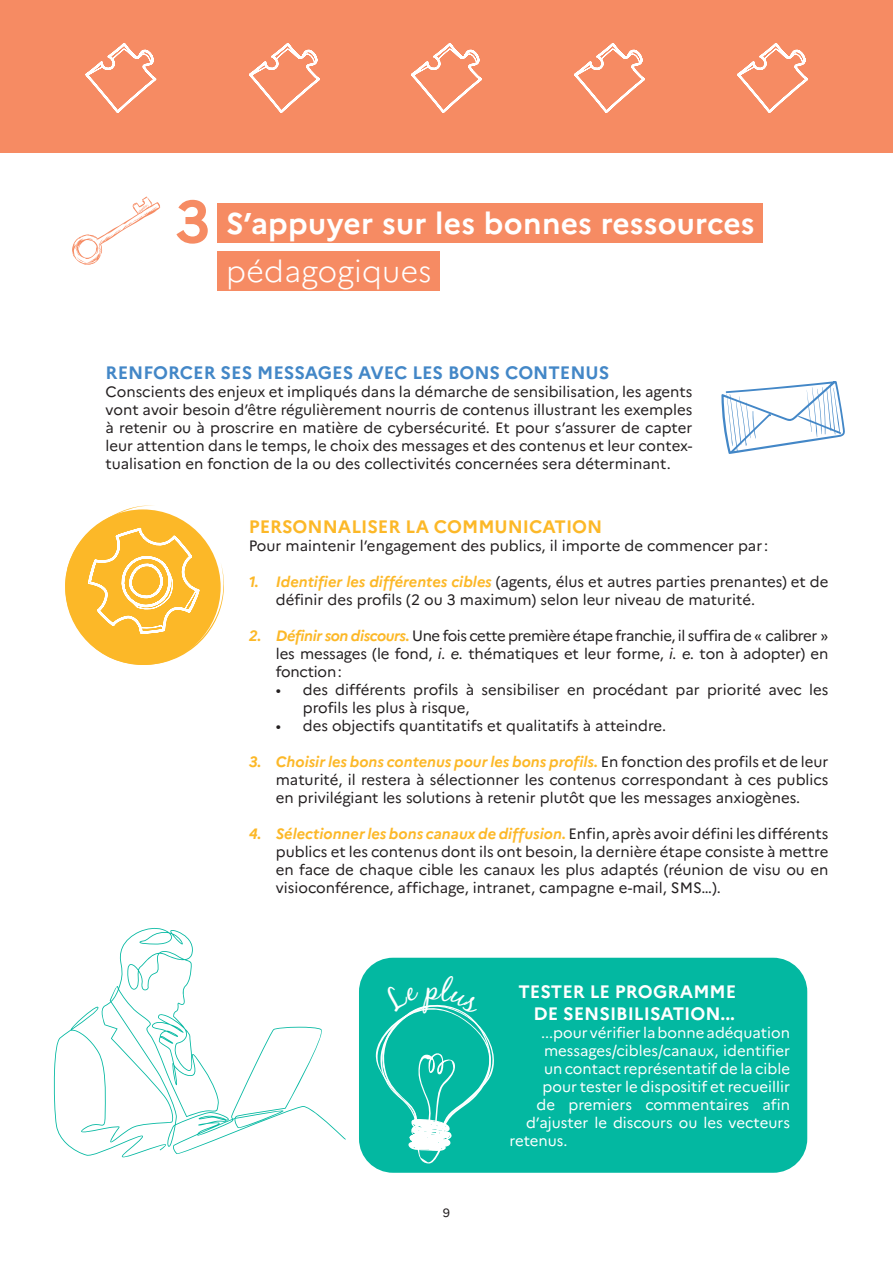
<style>
.page{position:relative;width:893px;height:1263px;background:#fff}
.page>*{position:absolute;margin:0;border:0;box-sizing:border-box;transform-origin:0 0}
.t1{font:700 59.25px "Marianne";color:#f68b63}
.t2{font:700 30px "Marianne";letter-spacing:.01em;color:#fff}
.t3{font:300 30px "Marianne";letter-spacing:.01em;color:#fff}
.t4{font:700 18px "Marianne";color:#4387c7}
.t5{font:700 18px "Marianne";color:#fff}
.t6{font:700 18px "Marianne";color:#fcb828}
.t7{font:15px/18px "Marianne";color:#231f20;text-align:justify}
.t8{font:15px "Marianne";color:#fff}
.t9{font:12px "Marianne";color:#231f20}
.s1{font-weight:700;font-style:italic;color:#fcb828}
.s2{font-style:italic}
</style>
<div class="page">
<div style="left:0;top:0;width:893px;height:153px;background:#f68b63"></div>
<svg style="left:85px;top:43px;width:72px;height:70px"></svg>
<svg style="left:737px;top:43px;width:71px;height:70px"></svg>
<svg style="left:411px;top:43px;width:71px;height:70px"></svg>
<svg style="left:574px;top:43px;width:71px;height:70px"></svg>
<svg style="left:249px;top:43px;width:71px;height:70px"></svg>
<div style="left:218px;top:203px;width:545px;height:39px;background:#f68b63"></div>
<div style="left:218px;top:251px;width:222px;height:40px;background:#f68b63"></div>
<svg style="left:72px;top:197px;width:88px;height:68px"></svg>
<div style="left:359px;top:958px;width:448px;height:215px;background:#03b8a1;border-radius:34px"></div>
<svg style="left:65px;top:505px;width:159px;height:160px"></svg>
<svg style="left:53px;top:928px;width:293px;height:230px"></svg>
<svg style="left:721px;top:381px;width:124px;height:73px"></svg>
<svg style="left:375px;top:1004px;width:119px;height:159px"></svg>
<p class="t1" style="left:175px;top:185px;width:37px">3</p>
<p class="t2" style="left:226px;top:205px;width:530px">S’appuyer sur les bonnes ressources</p>
<p class="t3" style="left:226px;top:253px;width:207px">pédagogiques</p>
<p class="t4" style="left:106px;top:362px;width:505px">RENFORCER SES MESSAGES AVEC LES BONS CONTENUS</p>
<p class="t7" style="left:106px;top:383px;width:588px">Conscients des enjeux et impliqués dans la démarche de sensibilisation, les agents vont avoir besoin d’être régulièrement nourris de contenus illustrant les exemples à retenir ou à proscrire en matière de cybersécurité. Et pour s’assurer de capter leur attention dans le temps, le choix des messages et des contenus et leur contex&shy;tualisation en fonction de la ou des collectivités concernées sera déterminant.</p>
<p class="t6" style="left:249px;top:516px;width:355px">PERSONNALISER LA COMMUNICATION</p>
<p class="t7" style="left:249px;top:537px;width:521px">Pour maintenir l’engagement des publics, il importe de commencer par:</p>
<p class="t7" style="left:276px;top:573px;width:554px;text-indent:-27px"><span class="s1">1. Identifier les différentes cibles</span> (agents, élus et autres parties prenantes) et de définir des profils (2 ou 3 maximum) selon leur niveau de maturité.</p>
<p class="t7" style="left:276px;top:627px;width:554px;text-indent:-27px"><span class="s1">2. Définir son discours.</span> Une fois cette première étape franchie, il suffira de « calibrer » les messages (le fond, <span class="s2">i. e.</span> thématiques et leur forme, <span class="s2">i. e.</span> ton à adopter) en fonction:</p>
<p class="t7" style="left:303px;top:681px;width:527px;text-indent:-27px">• des différents profils à sensibiliser en procédant par priorité avec les profils les plus à risque,</p>
<p class="t7" style="left:276px;top:717px;width:392px">• des objectifs quantitatifs et qualitatifs à atteindre.</p>
<p class="t7" style="left:276px;top:753px;width:554px;text-indent:-27px"><span class="s1">3. Choisir les bons contenus pour les bons profils.</span> En fonction des profils et de leur maturité, il restera à sélectionner les contenus correspondant à ces publics en privilégiant les solutions à retenir plutôt que les messages anxiogènes.</p>
<p class="t7" style="left:276px;top:825px;width:554px;text-indent:-27px"><span class="s1">4. Sélectionner les bons canaux de diffusion.</span> Enfin, après avoir défini les différents publics et les contenus dont ils ont besoin, la dernière étape consiste à mettre en face de chaque cible les canaux les plus adaptés (réunion de visu ou en visioconférence, affichage, intranet, campagne e-mail, SMS…).</p>
<p class="t9" style="left:443px;top:1205px;width:9px">9</p>
<p class="t5" style="left:518px;top:981px;width:219px">TESTER LE PROGRAMME</p>
<p class="t5" style="left:533px;top:1002px;width:203px">DE SENSIBILISATION...</p>
<p class="t8" style="left:541px;top:1023px;width:250px">...pour vérifier la bonne adéquation</p>
<p class="t8" style="left:544px;top:1041px;width:247px">messages/cibles/canaux, identifier</p>
<p class="t8" style="left:544px;top:1059px;width:248px">un contact représentatif de la cible</p>
<p class="t8" style="left:542px;top:1077px;width:249px">pour tester le dispositif et recueillir</p>
<p class="t8" style="left:536px;top:1095px;width:255px">de premiers commentaires afin</p>
<p class="t8" style="left:526px;top:1113px;width:265px">d’ajuster le discours ou les vecteurs</p>
<p class="t8" style="left:509px;top:1131px;width:59px">retenus.</p>
</div>
